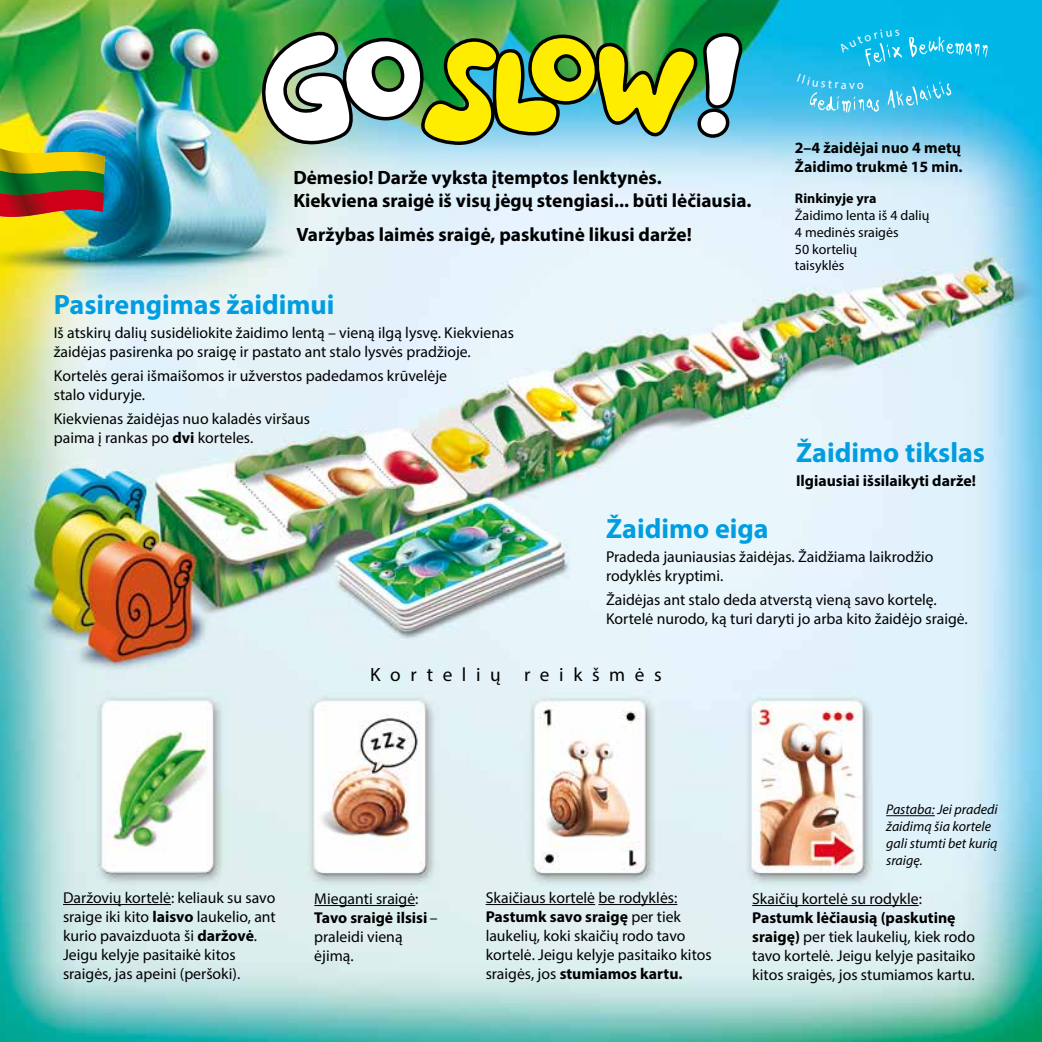
<style>
.page{position:relative;width:1042px;height:1042px;background:#fff}
.page>*{position:absolute;margin:0;border:0;box-sizing:border-box;transform-origin:0 0}
.t1{font:700 28px "Myriad Pro";color:#009ee0}
.t2{font:700 19.25px/23.1px "Myriad Pro";color:#000}
.t3{font:19.25px "Myriad Pro";letter-spacing:.5em;color:#000}
.t4{font:15.75px/18.9px "Myriad Pro";color:#000}
.t5{font:700 15.75px/18.9px "Myriad Pro";color:#000}
.t6{font:italic 14px/16.8px "Myriad Pro";color:#000}
.t7{font:14px/16.8px "Myriad Pro";color:#000}
.t8{font:700 14px "Myriad Pro";color:#000}
.s1{font-weight:700}
</style>
<div class="page">
<img style="left:0;top:0;width:1042px;height:1042px">
<img style="left:256px;top:28px;width:490px;height:119px">
<hr style="left:63px;top:904px;width:108px;height:1px;background:#000">
<hr style="left:314px;top:905px;width:101px;height:1px;background:#000">
<hr style="left:486px;top:904px;width:109px;height:1px;background:#000">
<hr style="left:598px;top:904px;width:79px;height:1px;background:#000">
<hr style="left:752px;top:905px;width:166px;height:1px;background:#000">
<hr style="left:886px;top:815px;width:49px;height:1px;background:#000">
<svg style="left:887px;top:81px;width:64px;height:27px;background:#42c3eb"></svg>
<svg style="left:909px;top:37px;width:78px;height:21px;background:#37c6ec"></svg>
<img style="left:0;top:145px;width:105px;height:74px">
<svg style="left:797px;top:74px;width:82px;height:39px;background:#44c1eb"></svg>
<svg style="left:839px;top:30px;width:63px;height:37px;background:#16bce9"></svg>
<p class="t2" style="left:293px;top:166px;width:460px">Dėmesio! Darže vyksta įtemptos lenktynės.<br>Kiekviena sraigė iš visų jėgų stengiasi... būti lėčiausia.</p>
<p class="t2" style="left:296px;top:222px;width:397px">Varžybas laimės sraigė, paskutinė likusi darže!</p>
<h1 class="t1" style="left:54px;top:287px;width:282px">Pasirengimas žaidimui</h1>
<p class="t4" style="left:54px;top:323px;width:461px">Iš atskirų dalių susidėliokite žaidimo lentą – vieną ilgą lysvę. Kiekvienas žaidėjas pasirenka po sraigę ir pastato ant stalo lysvės pradžioje.</p>
<p class="t4" style="left:54px;top:366px;width:395px">Kortelės gerai išmaišomos ir užverstos padedamos krūvelėje stalo viduryje.</p>
<p class="t4" style="left:54px;top:409px;width:258px">Kiekvienas žaidėjas nuo kaladės viršaus paima į rankas po <span class="s1">dvi</span> korteles.</p>
<p class="t5" style="left:795px;top:137px;width:169px">2–4 žaidėjai nuo 4 metų<br>Žaidimo trukmė 15 min.</p>
<p class="t8" style="left:795px;top:189px;width:83px">Rinkinyje yra</p>
<p class="t7" style="left:795px;top:207px;width:136px">Žaidimo lenta iš 4 dalių<br>4 medinės sraigės<br>50 kortelių<br>taisyklės</p>
<h1 class="t1" style="left:796px;top:434px;width:190px">Žaidimo tikslas</h1>
<p class="t5" style="left:796px;top:471px;width:181px">Ilgiausiai išsilaikyti darže!</p>
<h1 class="t1" style="left:606px;top:510px;width:164px">Žaidimo eiga</h1>
<p class="t4" style="left:606px;top:547px;width:329px">Pradeda jauniausias žaidėjas. Žaidžiama laikrodžio rodyklės kryptimi.</p>
<p class="t4" style="left:606px;top:590px;width:363px">Žaidėjas ant stalo deda atverstą vieną savo kortelę.<br>Kortelė nurodo, ką turi daryti jo arba kito žaidėjo sraigė.</p>
<p class="t3" style="left:370px;top:663px;width:293px">Kortelių reikšmės</p>
<p class="t6" style="left:886px;top:801px;width:113px">Pastaba: Jei pradedi žaidimą šia kortele gali stumti bet kurią sraigę.</p>
<p class="t4" style="left:63px;top:888px;width:214px">Daržovių kortelė: keliauk su savo sraige iki kito <span class="s1">laisvo</span> laukelio, ant kurio pavaizduota ši <span class="s1">daržovė</span>.<br>Jeigu kelyje pasitaikė kitos sraigės, jas apeini (peršoki).</p>
<p class="t4" style="left:314px;top:889px;width:125px">Mieganti sraigė:<br><span class="s1">Tavo sraigė ilsisi</span> – praleidi vieną ėjimą.</p>
<p class="t4" style="left:486px;top:888px;width:227px">Skaičiaus kortelė be rodyklės:<br><span class="s1">Pastumk savo sraigę</span> per tiek laukelių, koki skaičių rodo tavo kortelė. Jeigu kelyje pasitaiko kitos sraigės, jos <span class="s1">stumiamos kartu.</span></p>
<p class="t4" style="left:752px;top:889px;width:171px">Skaičių kortelė su rodykle:</p>
<p class="t4" style="left:752px;top:908px;width:225px"><span class="s1">Pastumk lėčiausią (paskutinę sraigę)</span> per tiek laukelių, kiek rodo tavo kortelė. Jeigu kelyje pasitaiko kitos sraigės, jos stumiamos kartu.</p>
</div>
